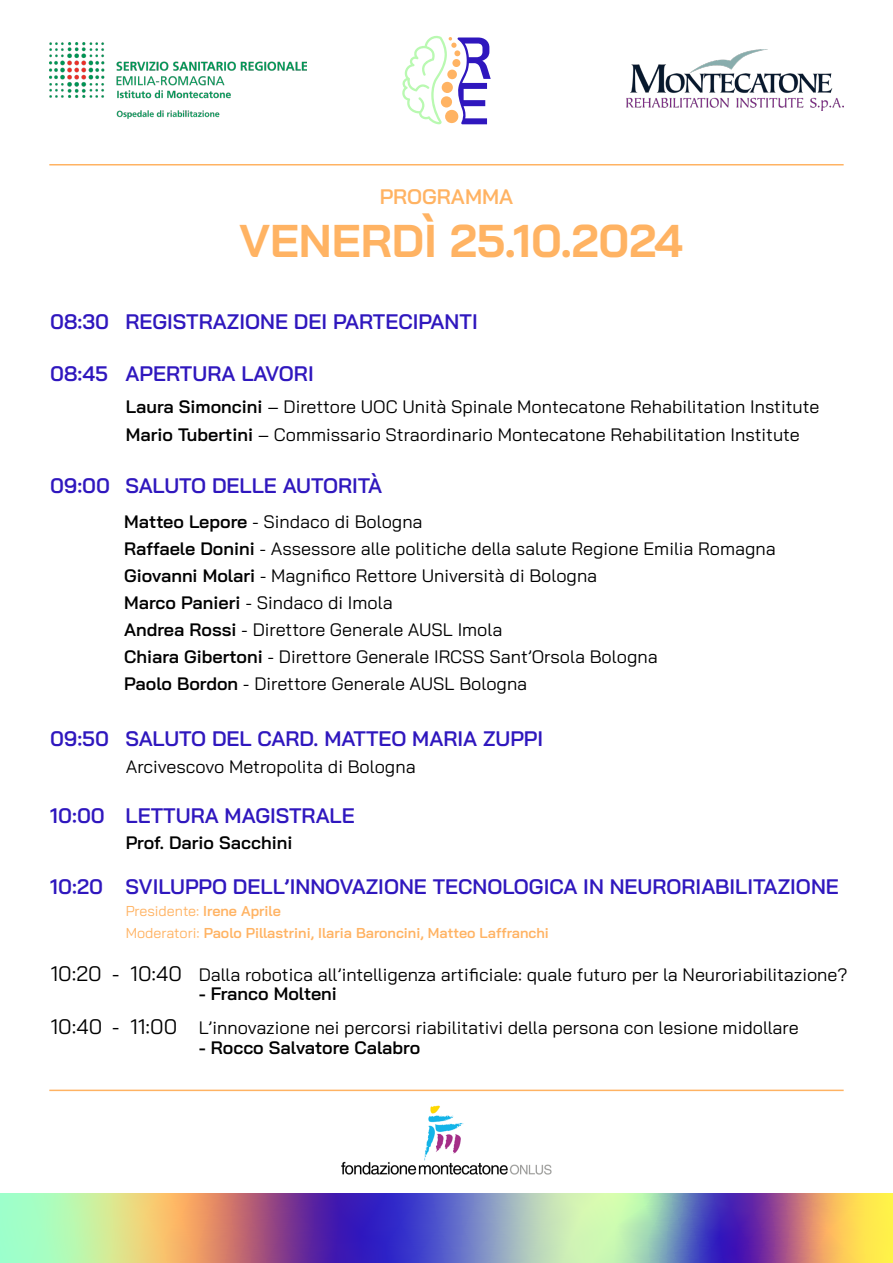
<style>
.page{position:relative;width:893px;height:1263px;background:#fff}
.page>*{position:absolute;margin:0;border:0;box-sizing:border-box;transform-origin:0 0}
.t1{font:700 45.9px "Bai Jamjuree";color:#ffb363}
.t2{font:600 21px "Bai Jamjuree";color:#2f17be}
.t3{font:21px "Bai Jamjuree";color:#000}
.t4{font:600 21px "Bai Jamjuree";color:#ffb363}
.t5{font:18px/27px "Bai Jamjuree";color:#000}
.t6{font:600 18px "Bai Jamjuree";color:#000}
.t7{font:600 14.4px/21.8px "Bai Jamjuree";color:#ffb363}
.s1{font-weight:600}
.s2{font-weight:400}
</style>
<div class="page">
<svg style="left:402px;top:35px;width:89px;height:89px"></svg>
<div style="left:441px;top:96px;width:11px;height:12px;background:#ffb363;border-radius:50%"></div>
<div style="left:441px;top:82px;width:12px;height:11px;background:#ffb363;border-radius:50%"></div>
<svg style="left:0;top:1194px;width:893px;height:69px;background:#9f959f"></svg>
<hr style="left:49px;top:164px;width:795px;height:1px;background:#ffb363">
<hr style="left:49px;top:1089px;width:795px;height:2px;background:#ffb363">
<img style="left:626px;top:50px;width:218px;height:61px">
<img style="left:49px;top:42px;width:258px;height:76px">
<img style="left:341px;top:1105px;width:211px;height:70px">
<p class="t4" style="left:380px;top:184px;width:135px">PROGRAMMA</p>
<h1 class="t1" style="left:240px;top:214px;width:445px">VENERDÌ 25.10.2024</h1>
<p class="t2" style="left:50px;top:310px;width:429px">08:30 REGISTRAZIONE DEI PARTECIPANTI</p>
<p class="t2" style="left:50px;top:362px;width:265px">08:45 APERTURA LAVORI</p>
<p class="t5" style="left:126px;top:393px;width:695px;line-height:27.6px"><span class="s1">Laura Simoncini</span> – Direttore UOC Unità Spinale Montecatone Rehabilitation Institute<br><span class="s1">Mario Tubertini</span> – Commissario Straordinario Montecatone Rehabilitation Institute</p>
<p class="t2" style="left:50px;top:474px;width:334px">09:00 SALUTO DELLE AUTORITÀ</p>
<p class="t5" style="left:124px;top:508px;width:653px"><span class="s1">Matteo Lepore</span> - Sindaco di Bologna<br><span class="s1">Raffaele Donini</span> - Assessore alle politiche della salute Regione Emilia Romagna <span class="s1">Giovanni Molari</span> - Magnifico Rettore Università di Bologna<br><span class="s1">Marco Panieri</span> - Sindaco di Imola<br><span class="s1">Andrea Rossi</span> - Direttore Generale AUSL Imola<br><span class="s1">Chiara Gibertoni</span> - Direttore Generale IRCSS Sant’Orsola Bologna<br><span class="s1">Paolo Bordon</span> - Direttore Generale AUSL Bologna</p>
<p class="t2" style="left:50px;top:727px;width:494px">09:50 SALUTO DEL CARD. MATTEO MARIA ZUPPI</p>
<p class="t5" style="left:126px;top:753px;width:291px">Arcivescovo Metropolita di Bologna</p>
<p class="t2" style="left:50px;top:803px;width:306px">10:00 LETTURA MAGISTRALE</p>
<p class="t6" style="left:126px;top:833px;width:168px">Prof. Dario Sacchini</p>
<p class="t2" style="left:50px;top:874px;width:790px">10:20 SVILUPPO DELL’INNOVAZIONE TECNOLOGICA IN NEURORIABILITAZIONE</p>
<p class="t7" style="left:126px;top:900px;width:425px"><span class="s2">Presidente:</span> Irene Aprile<br><span class="s2">Moderatori:</span> Paolo Pillastrini, Ilaria Baroncini, Matteo Laffranchi</p>
<p class="t3" style="left:51px;top:955px;width:133px">10:20 - 10:40</p>
<p class="t3" style="left:51px;top:1009px;width:128px">10:40 - 11:00</p>
<p class="t5" style="left:199px;top:960px;width:650px">Dalla robotica all’intelligenza artificiale: quale futuro per la Neuroriabilitazione?</p>
<p class="t6" style="left:199px;top:983px;width:140px">- Franco Molteni</p>
<p class="t5" style="left:199px;top:1014px;width:601px">L’innovazione nei percorsi riabilitativi della persona con lesione midollare</p>
<p class="t6" style="left:199px;top:1037px;width:223px">- Rocco Salvatore Calabro</p>
</div>
